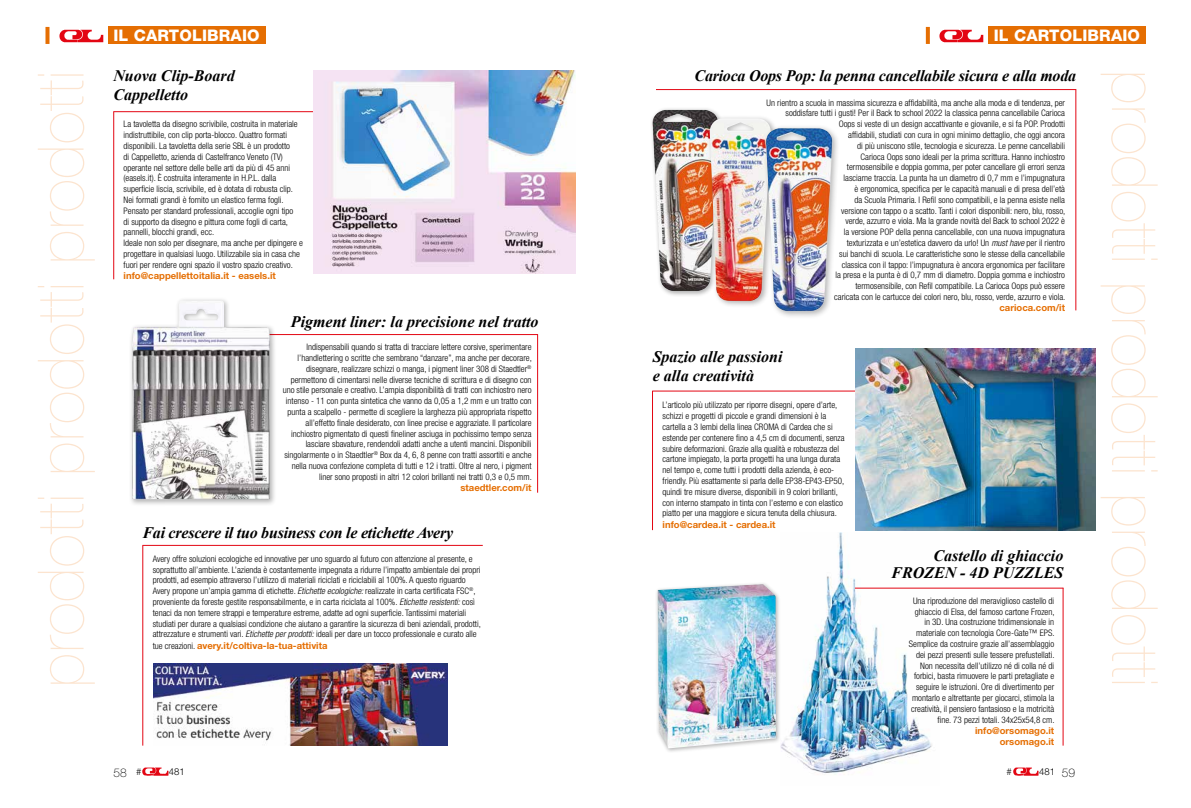
<style>
.page{position:relative;width:1191px;height:808px;background:#fff}
.page>*{position:absolute;margin:0;border:0;box-sizing:border-box;transform-origin:0 0}
.t1{font:200 64px "Helvetica Neue LT Std";letter-spacing:.005em;color:#fce4cf}
.t2{font:italic 700 16px/19.2px "Times New Roman";color:#000}
.t3{font:800 16px "Helvetica Neue LT Std";letter-spacing:.01em;color:#fff}
.t4{font:100 12px "Helvetica Neue";color:#000}
.t5{font:700 9.5px/11.4px "Helvetica Neue LT Std";color:#e56e02;text-align:right}
.t6{font:300 9.5px "Helvetica Neue LT Std";color:#000}
.t7{font:300 condensed 9px/10.8px "Helvetica Neue LT Std";color:#000}
.s1{font-style:italic}
.s2{font-weight:300;font-stretch:condensed;font-size:9px;color:#000}
.s3{font-family:"Helvetica Neue";font-weight:100;font-size:12px}
</style>
<div class="page">
<div style="left:108px;top:27px;width:157px;height:17px;background:#e56e02"></div>
<img style="left:60px;top:29px;width:44px;height:13px">
<svg style="left:45px;top:27px;width:4px;height:17px"></svg>
<div style="left:988px;top:27px;width:157px;height:17px;background:#e56e02"></div>
<img style="left:940px;top:29px;width:44px;height:13px">
<svg style="left:926px;top:27px;width:4px;height:17px"></svg>
<img style="left:143px;top:768px;width:26px;height:7px">
<img style="left:1013px;top:768px;width:26px;height:7px">
<img style="left:781px;top:533px;width:158px;height:241px">
<hr style="left:142px;top:545px;width:341px;height:1px;background:#e30613">
<hr style="left:142px;top:545px;width:1px;height:201px;background:#e30613">
<hr style="left:652px;top:391px;width:403px;height:1px;background:#e30613">
<hr style="left:652px;top:391px;width:1px;height:139px;background:#e30613">
<img style="left:153px;top:664px;width:295px;height:81px">
<img style="left:856px;top:348px;width:239px;height:183px">
<hr style="left:113px;top:111px;width:314px;height:1px;background:#e30613">
<hr style="left:113px;top:112px;width:1px;height:167px;background:#e30613">
<img style="left:313px;top:71px;width:262px;height:202px">
<hr style="left:140px;top:334px;width:398px;height:1px;background:#e30613">
<hr style="left:537px;top:334px;width:1px;height:159px;background:#e30613">
<div style="left:129px;top:297px;width:148px;height:209px;background:#000;opacity:.3"></div>
<img style="left:132px;top:300px;width:138px;height:199px">
<hr style="left:656px;top:89px;width:420px;height:1px;background:#e30613">
<hr style="left:1075px;top:89px;width:1px;height:221px;background:#e30613">
<hr style="left:855px;top:588px;width:208px;height:1px;background:#e30613">
<hr style="left:1062px;top:588px;width:1px;height:158px;background:#e30613">
<div style="left:649px;top:107px;width:75px;height:190px;background:#000;opacity:.3"></div>
<img style="left:652px;top:110px;width:67px;height:181px">
<div style="left:706px;top:115px;width:72px;height:193px;background:#000;opacity:.3"></div>
<img style="left:709px;top:118px;width:62px;height:183px">
<div style="left:762px;top:124px;width:78px;height:195px;background:#000;opacity:.3"></div>
<img style="left:765px;top:128px;width:67px;height:183px">
<div style="left:655px;top:582px;width:126px;height:172px;background:#000;opacity:.3"></div>
<img style="left:657px;top:584px;width:119px;height:164px">
<h1 class="t1" style="left:24px;top:687px;width:618px;rotate:-90deg">prodotti prodotti prodotti</h1>
<h2 class="t3" style="left:113px;top:26px;width:148px">IL CARTOLIBRAIO</h2>
<h2 class="t3" style="left:993px;top:26px;width:148px">IL CARTOLIBRAIO</h2>
<h2 class="t2" style="left:113px;top:65px;width:123px">Nuova Clip-Board<br>Cappelletto</h2>
<p class="t7" style="left:124px;top:119px;width:181px">La tavoletta da disegno scrivibile, costruita in materiale indistruttibile, con clip porta-blocco. Quattro formati disponibili. La tavoletta della serie SBL è un prodotto<br>di Cappelletto, azienda di Castelfranco Veneto (TV) operante nel settore delle belle arti da più di 45 anni (easels.it). È costruita interamente in H.P.L. dalla superficie liscia, scrivibile, ed è dotata di robusta clip.<br>Nei formati grandi è fornito un elastico ferma fogli.<br>Pensato per standard professionali, accoglie ogni tipo<br>di supporto da disegno e pittura come fogli di carta, pannelli, blocchi grandi, ecc.<br>Ideale non solo per disegnare, ma anche per dipingere e progettare in qualsiasi luogo. Utilizzabile sia in casa che fuori per rendere ogni spazio il vostro spazio creativo.</p>
<p class="t5" style="left:124px;top:270px;width:154px">info@cappellettoitalia.it - easels.it</p>
<h2 class="t2" style="left:291px;top:311px;width:249px">Pigment liner: la precisione nel tratto</h2>
<p class="t7" style="left:283px;top:342px;width:251px;text-align:right">Indispensabili quando si tratta di tracciare lettere corsive, sperimentare l’handlettering o scritte che sembrano “danzare”, ma anche per decorare, disegnare, realizzare schizzi o manga, i pigment liner 308 di Staedtler<sup>® </sup>permettono di cimentarsi nelle diverse tecniche di scrittura e di disegno con uno stile personale e creativo. L’ampia disponibilità di tratti con inchiostro nero intenso - 11 con punta sintetica che vanno da 0,05 a 1,2 mm e un tratto con punta a scalpello - permette di scegliere la larghezza più appropriata rispetto all’effetto finale desiderato, con linee precise e aggraziate. Il particolare inchiostro pigmentato di questi fineliner asciuga in pochissimo tempo senza lasciare sbavature, rendendoli adatti anche a utenti mancini. Disponibili singolarmente o in Staedtler<sup>®</sup> Box da 4, 6, 8 penne con tratti assortiti e anche nella nuova confezione completa di tutti e 12 i tratti. Oltre al nero, i pigment liner sono proposti in altri 12 colori brillanti nei tratti 0,3 e 0,5 mm.</p>
<p class="t5" style="left:460px;top:482px;width:73px">staedtler.com/it</p>
<h2 class="t2" style="left:142px;top:523px;width:312px">Fai crescere il tuo business con le etichette Avery</h2>
<p class="t7" style="left:153px;top:553px;width:330px">Avery offre soluzioni ecologiche ed innovative per uno sguardo al futuro con attenzione al presente, e soprattutto all’ambiente. L’azienda è costantemente impegnata a ridurre l’impatto ambientale dei propri prodotti, ad esempio attraverso l’utilizzo di materiali riciclati e riciclabili al 100%. A questo riguardo Avery propone un’ampia gamma di etichette. <span class="s1">Etichette ecologiche:</span> realizzate in carta certificata FSC<sup>®</sup>, proveniente da foreste gestite responsabilmente, e in carta riciclata al 100%. <span class="s1">Etichette resistenti:</span> così tenaci da non temere strappi e temperature estreme, adatte ad ogni superficie. Tantissimi materiali studiati per durare a qualsiasi condizione che aiutano a garantire la sicurezza di beni aziendali, prodotti, attrezzature e strumenti vari. <span class="s1">Etichette per prodotti:</span> ideali per dare un tocco professionale e curato alle</p>
<p class="t5" style="left:153px;top:639px;width:176px"><span class="s2">tue creazioni.</span> avery.it/coltiva-la-tua-attivita</p>
<h2 class="t2" style="left:694px;top:66px;width:383px">Carioca Oops Pop: la penna cancellabile sicura e alla moda</h2>
<p class="t7" style="left:766px;top:97px;width:300px;text-align:right">Un rientro a scuola in massima sicurezza e affidabilità, ma anche alla moda e di tendenza, per soddisfare tutti i gusti! Per il Back to school 2022 la classica penna cancellabile Carioca<br>Oops si veste di un design accattivante e giovanile, e si fa POP. Prodotti<br>affidabili, studiati con cura in ogni minimo dettaglio, che oggi ancora<br>di più uniscono stile, tecnologia e sicurezza. Le penne cancellabili<br>Carioca Oops sono ideali per la prima scrittura. Hanno inchiostro<br>termosensibile e doppia gomma, per poter cancellare gli errori senza<br>lasciarne traccia. La punta ha un diametro di 0,7 mm e l’impugnatura<br>è ergonomica, specifica per le capacità manuali e di presa dell’età<br>da Scuola Primaria. I Refil sono compatibili, e la penna esiste nella<br>versione con tappo o a scatto. Tanti i colori disponibili: nero, blu, rosso,<br>verde, azzurro e viola. Ma la grande novità del Back to school 2022 è<br>la versione POP della penna cancellabile, con una nuova impugnatura<br>texturizzata e un’estetica davvero da urlo! Un <span class="s1">must have</span> per il rientro<br>sui banchi di scuola. Le caratteristiche sono le stesse della cancellabile<br>classica con il tappo: l’impugnatura è ancora ergonomica per facilitare<br>la presa e la punta è di 0,7 mm di diametro. Doppia gomma e inchiostro<br>termosensibile, con Refil compatibile. La Carioca Oops può essere<br>caricata con le cartucce dei colori nero, blu, rosso, verde, azzurro e viola.</p>
<p class="t5" style="left:999px;top:302px;width:67px">carioca.com/it</p>
<h2 class="t2" style="left:652px;top:346px;width:131px">Spazio alle passioni e alla creatività</h2>
<p class="t7" style="left:662px;top:400px;width:183px">L’articolo più utilizzato per riporre disegni, opere d’arte, schizzi e progetti di piccole e grandi dimensioni è la cartella a 3 lembi della linea CROMA di Cardea che si estende per contenere fino a 4,5 cm di documenti, senza subire deformazioni. Grazie alla qualità e robustezza del cartone impiegato, la porta progetti ha una lunga durata nel tempo e, come tutti i prodotti della azienda, è eco&shy;friendly. Più esattamente si parla delle EP38-EP43-EP50, quindi tre misure diverse, disponibili in 9 colori brillanti, con interno stampato in tinta con l’esterno e con elastico piatto per una maggiore e sicura tenuta della chiusura.</p>
<p class="t5" style="left:662px;top:519px;width:114px">info@cardea.it - cardea.it</p>
<h2 class="t2" style="left:891px;top:547px;width:174px;line-height:17px;text-align:right">Castello di ghiaccio<br>FROZEN - 4D PUZZLES</h2>
<p class="t7" style="left:909px;top:595px;width:147px;text-align:right">Una riproduzione del meraviglioso castello di ghiaccio di Elsa, del famoso cartone Frozen, in 3D. Una costruzione tridimensionale in materiale con tecnologia Core-Gate™ EPS.<br>Semplice da costruire grazie all’assemblaggio dei pezzi presenti sulle tessere prefustellati.<br>Non necessita dell’utilizzo né di colla né di forbici, basta rimuovere le parti pretagliate e seguire le istruzioni. Ore di divertimento per montarlo e altrettante per giocarci, stimola la creatività, il pensiero fantasioso e la motricità fine. 73 pezzi totali. 34x25x54,8 cm.</p>
<p class="t5" style="left:975px;top:725px;width:81px">info@orsomago.it orsomago.it</p>
<h3 class="t4" style="left:113px;top:765px;width:29px">58 <sup>#</sup></h3>
<p class="t6" style="left:169px;top:765px;width:17px">481</p>
<p class="t6" style="left:1006px;top:765px;width:7px">#</p>
<p class="t6" style="left:1039px;top:765px;width:38px">481 <span class="s3">59</span></p>
<h1 class="t1" style="left:1171px;top:70px;width:618px;rotate:90deg">prodotti prodotti prodotti</h1>
</div>
